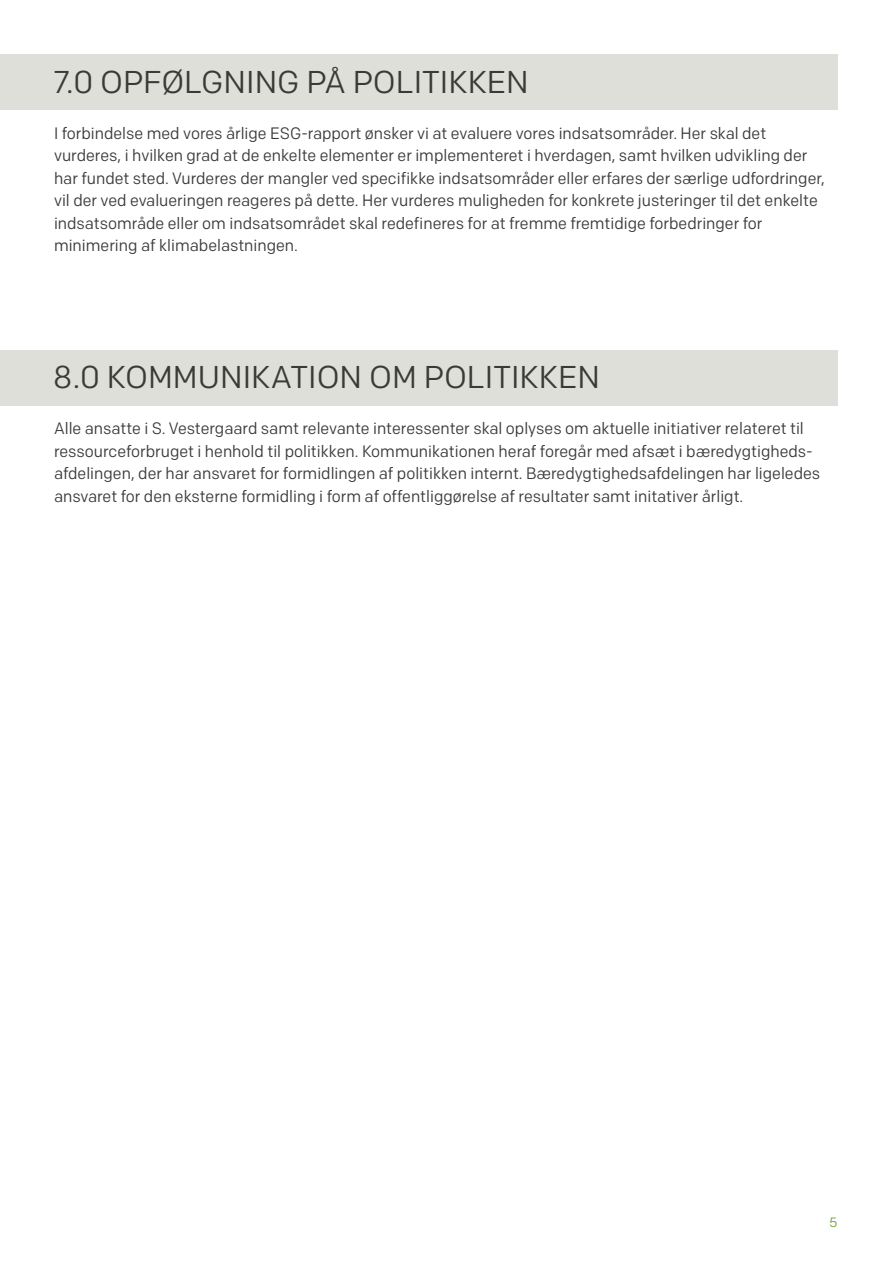
<style>
.page{position:relative;width:893px;height:1263px;background:#fff}
.page>*{position:absolute;margin:0;border:0;box-sizing:border-box;transform-origin:0 0}
.t1{font:31.5px "Colfax";color:#3a3a38}
.t2{font:16.5px/22.5px "Colfax";color:#3a3a38;scale:.96 1}
.t3{font:13.5px "Colfax";color:#6da12f}
</style>
<div class="page">
<div style="left:0;top:54px;width:838px;height:56px;background:#dedfd8"></div>
<div style="left:0;top:350px;width:838px;height:55px;background:#dedfd8"></div>
<p class="t1" style="left:53px;top:62px;width:477px">7.0 OPFØLGNING PÅ POLITIKKEN</p>
<p class="t2" style="left:54px;top:122px;width:804px">I forbindelse med vores årlige ESG-rapport ønsker vi at evaluere vores indsatsområder. Her skal det vurderes, i hvilken grad at de enkelte elementer er implementeret i hverdagen, samt hvilken udvikling der har fundet sted. Vurderes der mangler ved specifikke indsatsområder eller erfares der særlige udfordringer, vil der ved evalueringen reageres på dette. Her vurderes muligheden for konkrete justeringer til det enkelte indsatsområde eller om indsatsområdet skal redefineres for at fremme fremtidige forbedringer for minimering af klimabelastningen.</p>
<p class="t1" style="left:53px;top:358px;width:548px">8.0 KOMMUNIKATION OM POLITIKKEN</p>
<p class="t2" style="left:54px;top:417px;width:800px">Alle ansatte i S. Vestergaard samt relevante interessenter skal oplyses om aktuelle initiativer relateret til ressourceforbruget i henhold til politikken. Kommunikationen heraf foregår med afsæt i bæredygtigheds&shy;afdelingen, der har ansvaret for formidlingen af politikken internt. Bæredygtighedsafdelingen har ligeledes ansvaret for den eksterne formidling i form af offentliggørelse af resultater samt initativer årligt.</p>
<p class="t3" style="left:829px;top:1214px;width:10px">5</p>
</div>
